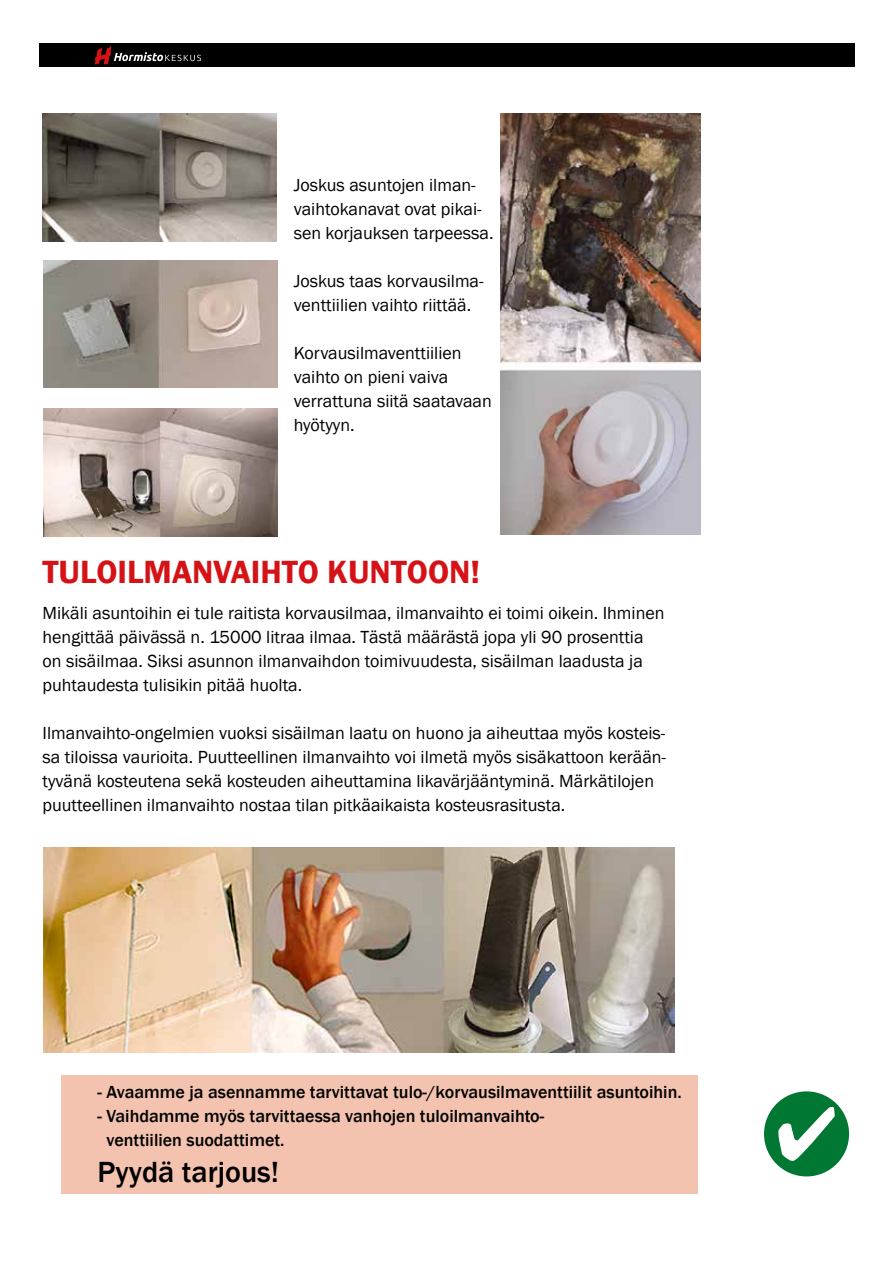
<style>
.page{position:relative;width:893px;height:1263px;background:#fff}
.page>*{position:absolute;margin:0;border:0;box-sizing:border-box;transform-origin:0 0}
.t1{font:600 33px "Franklin Gothic";color:#d51317}
.t2{font:500 30px "Franklin Gothic";color:#000}
.t3{font:18px/24px "Franklin Gothic";color:#000}
.t4{font:500 18px/24px "Franklin Gothic";color:#000}
</style>
<div class="page">
<div style="left:61px;top:1075px;width:636px;height:118px;background:#f4c3af"></div>
<div style="left:39px;top:43px;width:816px;height:24px;background:#000"></div>
<svg style="left:95px;top:45px;width:106px;height:19px"></svg>
<div style="left:764px;top:1091px;width:85px;height:85px;background:#007732;border-radius:50%"></div>
<svg style="left:778px;top:1107px;width:57px;height:54px"></svg>
<img style="left:44px;top:847px;width:631px;height:205px">
<img style="left:43px;top:114px;width:233px;height:127px">
<img style="left:44px;top:260px;width:233px;height:128px">
<img style="left:44px;top:409px;width:233px;height:127px">
<img style="left:501px;top:114px;width:200px;height:421px">
<p class="t3" style="left:294px;top:174px;width:201px">Joskus asuntojen ilman&shy;vaihtokanavat ovat pikai&shy;sen korjauksen tarpeessa.</p>
<p class="t3" style="left:294px;top:270px;width:191px">Joskus taas korvausilma&shy;venttiilien vaihto riittää.</p>
<p class="t3" style="left:294px;top:342px;width:200px">Korvausilmaventtiilien vaihto on pieni vaiva verrattuna siitä saatavaan hyötyyn.</p>
<h1 class="t1" style="left:43px;top:552px;width:439px">TULOILMANVAIHTO KUNTOON!</h1>
<p class="t3" style="left:43px;top:601px;width:624px">Mikäli asuntoihin ei tule raitista korvausilmaa, ilmanvaihto ei toimi oikein. Ihminen hengittää päivässä n. 15000 litraa ilmaa. Tästä määrästä jopa yli 90 prosenttia on sisäilmaa. Siksi asunnon ilmanvaihdon toimivuudesta, sisäilman laadusta ja puhtaudesta tulisikin pitää huolta.</p>
<p class="t3" style="left:43px;top:721px;width:625px">Ilmanvaihto-ongelmien vuoksi sisäilman laatu on huono ja aiheuttaa myös kosteis&shy;sa tiloissa vaurioita. Puutteellinen ilmanvaihto voi ilmetä myös sisäkattoon kerään&shy;tyvänä kosteutena sekä kosteuden aiheuttamina likavärjääntyminä. Märkätilojen puutteellinen ilmanvaihto nostaa tilan pitkäaikaista kosteusrasitusta.</p>
<p class="t4" style="left:98px;top:1080px;width:586px">- Avaamme ja asennamme tarvittavat tulo-/korvausilmaventtiilit asuntoihin.</p>
<p class="t4" style="left:107px;top:1104px;width:439px;text-indent:-9px">- Vaihdamme myös tarvittaessa vanhojen tuloilmanvaihto&shy;venttiilien suodattimet.</p>
<h2 class="t2" style="left:98px;top:1153px;width:183px">Pyydä tarjous!</h2>
</div>
